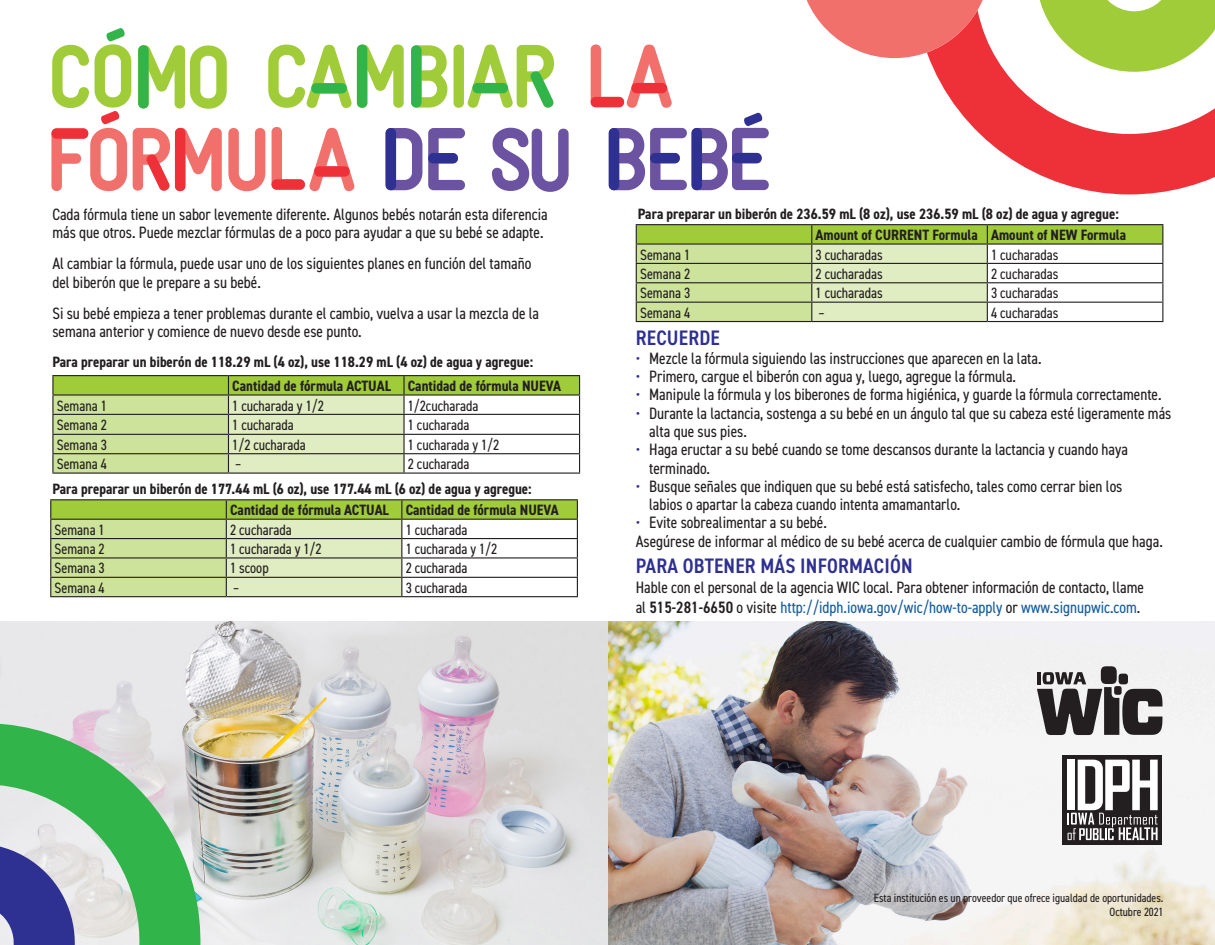
<style>
.page{position:relative;width:1215px;height:945px;background:#fff}
.page>*{position:absolute;margin:0;border:0;box-sizing:border-box;transform-origin:0 0}
.Headlines{font:600 condensed 21px "DIN2014";letter-spacing:.01em;color:#2e3092}
.Subheads{font:600 condensed 21px "DIN2014";letter-spacing:.01em;color:#2e3092}
.Bold_body_copy{font:condensed 16.5px/18.8px "DIN2014";color:#231f20}
.Headlines-2{font:condensed 16.5px/19.8px "DIN2014";color:#231f20}
.Bold_body_copy-2{font:700 condensed 15px "DIN2014";color:#231f20}
.t1{font:condensed 15px "DIN2014";color:#231f20}
.t2{font:condensed 12px/14.4px "DIN2014";color:#231f20;text-align:right}
.s1{color:#2e3092}
.s2{font-weight:600}
.s3{color:#175d9e}
</style>
<div class="page">
<img style="left:0;top:621px;width:1214px;height:324px">
<svg style="left:990px;top:47px;width:225px;height:147px;fill:#ee3038"></svg>
<svg style="left:1036px;top:0;width:179px;height:72px"></svg>
<div style="left:1063px;top:755px;width:99px;height:90px;background:#231f20"></div>
<svg style="left:1067px;top:760px;width:91px;height:80px"></svg>
<div style="left:1101px;top:666px;width:16px;height:18px;background:#231f20;border-radius:6px"></div>
<svg style="left:1037px;top:672px;width:125px;height:63px"></svg>
<svg style="left:0;top:710px;width:202px;height:235px;background:#93cb9e"></svg>
<svg style="left:0;top:838px;width:76px;height:107px;background:#7071b0"></svg>
<hr style="left:52px;top:375px;width:176px;height:1px;background:#231f20">
<hr style="left:228px;top:375px;width:176px;height:1px;background:#231f20">
<hr style="left:404px;top:375px;width:176px;height:1px;background:#231f20">
<svg style="left:52px;top:376px;width:528px;height:97px"></svg>
<hr style="left:52px;top:473px;width:176px;height:1px;background:#231f20">
<hr style="left:228px;top:473px;width:176px;height:1px;background:#231f20">
<hr style="left:404px;top:473px;width:176px;height:1px;background:#231f20">
<hr style="left:50px;top:499px;width:176px;height:1px;background:#231f20">
<hr style="left:226px;top:499px;width:176px;height:1px;background:#231f20">
<hr style="left:402px;top:499px;width:176px;height:1px;background:#231f20">
<svg style="left:50px;top:500px;width:528px;height:96px"></svg>
<hr style="left:50px;top:596px;width:176px;height:1px;background:#231f20">
<hr style="left:226px;top:596px;width:176px;height:1px;background:#231f20">
<hr style="left:402px;top:596px;width:176px;height:1px;background:#231f20">
<hr style="left:636px;top:224px;width:176px;height:1px;background:#231f20">
<hr style="left:812px;top:224px;width:175px;height:1px;background:#231f20">
<hr style="left:987px;top:224px;width:176px;height:1px;background:#231f20">
<svg style="left:636px;top:225px;width:527px;height:96px"></svg>
<hr style="left:636px;top:321px;width:176px;height:1px;background:#231f20">
<hr style="left:812px;top:321px;width:175px;height:1px;background:#231f20">
<hr style="left:987px;top:321px;width:176px;height:1px;background:#231f20">
<svg style="left:51px;top:28px;width:518px;height:164px"></svg>
<svg style="left:591px;top:0;width:399px;height:190px"></svg>
<p class="Bold_body_copy" style="left:52px;top:204px;width:497px">Cada fórmula tiene un sabor levemente diferente. Algunos bebés notarán esta diferencia más que otros. Puede mezclar fórmulas de a poco para ayudar a que su bebé se adapte.</p>
<p class="Bold_body_copy" style="left:52px;top:253px;width:481px">Al cambiar la fórmula, puede usar uno de los siguientes planes en función del tamaño del biberón que le prepare a su bebé.</p>
<p class="Bold_body_copy" style="left:52px;top:303px;width:488px">Si su bebé empieza a tener problemas durante el cambio, vuelva a usar la mezcla de la semana anterior y comience de nuevo desde ese punto.</p>
<p class="Bold_body_copy-2" style="left:52px;top:352px;width:482px">Para preparar un biberón de 118.29 mL (4 oz), use 118.29 mL (4 oz) de agua y agregue:</p>
<p class="Bold_body_copy-2" style="left:232px;top:376px;width:160px">Cantidad de fórmula ACTUAL</p>
<p class="Bold_body_copy-2" style="left:408px;top:376px;width:155px">Cantidad de fórmula NUEVA</p>
<p class="t1" style="left:57px;top:395px;width:52px">Semana 1</p>
<p class="t1" style="left:232px;top:395px;width:93px">1 cucharada y 1/2</p>
<p class="t1" style="left:408px;top:395px;width:72px">1/2cucharada</p>
<p class="t1" style="left:57px;top:415px;width:52px">Semana 2</p>
<p class="t1" style="left:232px;top:415px;width:63px">1 cucharada</p>
<p class="t1" style="left:408px;top:415px;width:63px">1 cucharada</p>
<p class="t1" style="left:57px;top:435px;width:52px">Semana 3</p>
<p class="t1" style="left:232px;top:435px;width:75px">1/2 cucharada</p>
<p class="t1" style="left:408px;top:435px;width:93px">1 cucharada y 1/2</p>
<p class="t1" style="left:57px;top:454px;width:52px">Semana 4</p>
<p class="t1" style="left:235px;top:454px;width:8px">–</p>
<p class="t1" style="left:408px;top:454px;width:63px">2 cucharada</p>
<p class="Bold_body_copy-2" style="left:52px;top:479px;width:481px">Para preparar un biberón de 177.44 mL (6 oz), use 177.44 mL (6 oz) de agua y agregue:</p>
<p class="Bold_body_copy-2" style="left:230px;top:500px;width:160px">Cantidad de fórmula ACTUAL</p>
<p class="Bold_body_copy-2" style="left:406px;top:500px;width:155px">Cantidad de fórmula NUEVA</p>
<p class="t1" style="left:55px;top:520px;width:52px">Semana 1</p>
<p class="t1" style="left:230px;top:520px;width:63px">2 cucharada</p>
<p class="t1" style="left:406px;top:520px;width:63px">1 cucharada</p>
<p class="t1" style="left:55px;top:539px;width:52px">Semana 2</p>
<p class="t1" style="left:230px;top:539px;width:93px">1 cucharada y 1/2</p>
<p class="t1" style="left:406px;top:539px;width:93px">1 cucharada y 1/2</p>
<p class="t1" style="left:55px;top:558px;width:52px">Semana 3</p>
<p class="t1" style="left:230px;top:558px;width:40px">1 scoop</p>
<p class="t1" style="left:406px;top:558px;width:63px">2 cucharada</p>
<p class="t1" style="left:55px;top:578px;width:52px">Semana 4</p>
<p class="t1" style="left:233px;top:578px;width:8px">–</p>
<p class="t1" style="left:406px;top:578px;width:63px">3 cucharada</p>
<p class="Bold_body_copy-2" style="left:638px;top:203px;width:482px">Para preparar un biberón de 236.59 mL (8 oz), use 236.59 mL (8 oz) de agua y agregue:</p>
<p class="Bold_body_copy-2" style="left:816px;top:225px;width:164px">Amount of CURRENT Formula</p>
<p class="Bold_body_copy-2" style="left:991px;top:225px;width:136px">Amount of NEW Formula</p>
<p class="t1" style="left:640px;top:244px;width:52px">Semana 1</p>
<p class="t1" style="left:816px;top:244px;width:69px">3 cucharadas</p>
<p class="t1" style="left:991px;top:244px;width:69px">1 cucharadas</p>
<p class="t1" style="left:640px;top:264px;width:52px">Semana 2</p>
<p class="t1" style="left:816px;top:264px;width:69px">2 cucharadas</p>
<p class="t1" style="left:991px;top:264px;width:69px">2 cucharadas</p>
<p class="t1" style="left:640px;top:283px;width:52px">Semana 3</p>
<p class="t1" style="left:816px;top:283px;width:69px">1 cucharadas</p>
<p class="t1" style="left:991px;top:283px;width:69px">3 cucharadas</p>
<p class="t1" style="left:640px;top:303px;width:52px">Semana 4</p>
<p class="t1" style="left:819px;top:303px;width:8px">–</p>
<p class="t1" style="left:991px;top:303px;width:69px">4 cucharadas</p>
<p class="Subheads" style="left:636px;top:324px;width:86px">RECUERDE</p>
<p class="Bold_body_copy" style="left:636px;top:348px;width:407px"><span class="s1">•</span> Mezcle la fórmula siguiendo las instrucciones que aparecen en la lata.</p>
<p class="Bold_body_copy" style="left:636px;top:366px;width:382px"><span class="s1">•</span> Primero, cargue el biberón con agua y, luego, agregue la fórmula.</p>
<p class="Bold_body_copy" style="left:636px;top:385px;width:527px"><span class="s1">•</span> Manipule la fórmula y los biberones de forma higiénica, y guarde la fórmula correctamente.</p>
<p class="Bold_body_copy" style="left:649px;top:403px;width:524px;line-height:18.3px;text-indent:-13px"><span class="s1">•</span> Durante la lactancia, sostenga a su bebé en un ángulo tal que su cabeza esté ligeramente más alta que sus pies.</p>
<p class="Bold_body_copy" style="left:649px;top:440px;width:480px;line-height:18.3px;text-indent:-13px"><span class="s1">•</span> Haga eructar a su bebé cuando se tome descansos durante la lactancia y cuando haya terminado.</p>
<p class="Bold_body_copy" style="left:649px;top:476px;width:475px;line-height:18.3px;text-indent:-13px"><span class="s1">•</span> Busque señales que indiquen que su bebé está satisfecho, tales como cerrar bien los labios o apartar la cabeza cuando intenta amamantarlo.</p>
<p class="Bold_body_copy" style="left:636px;top:513px;width:193px"><span class="s1">•</span> Evite sobrealimentar a su bebé.</p>
<p class="Bold_body_copy" style="left:636px;top:531px;width:529px">Asegúrese de informar al médico de su bebé acerca de cualquier cambio de fórmula que haga.</p>
<p class="Headlines" style="left:636px;top:552px;width:278px">PARA OBTENER MÁS INFORMACIÓN</p>
<p class="Headlines-2" style="left:636px;top:577px;width:510px">Hable con el personal de la agencia WIC local. Para obtener información de contacto, llame al <span class="s2">515-281-6650</span> o visite <span class="s3">http://idph.iowa.gov/wic/how-to-apply</span> or <span class="s3">www.signupwic.com</span>.</p>
<p class="t2" style="left:874px;top:890px;width:291px">Esta institución es un proveedor que ofrece igualdad de oportunidades.<br>Octubre 2021</p>
</div>
